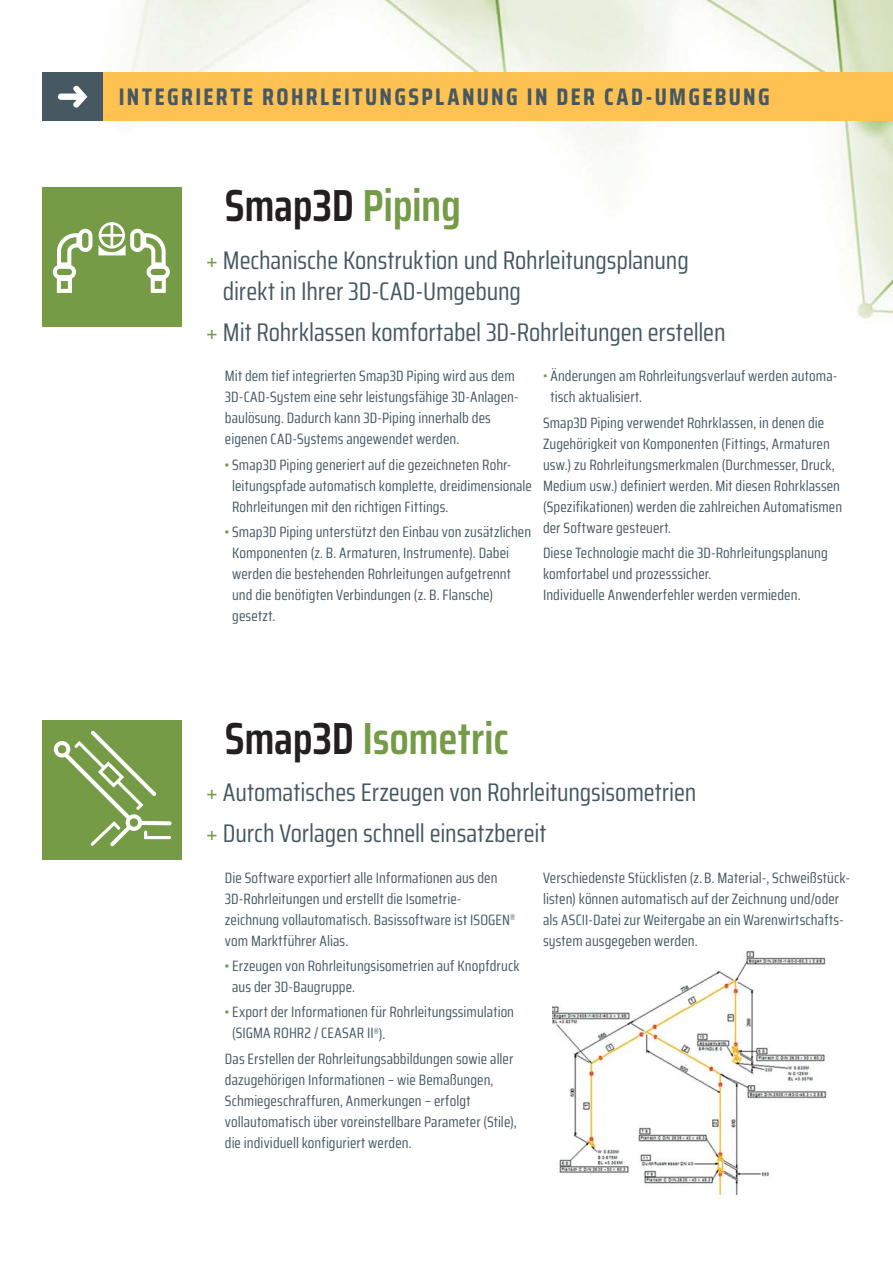
<style>
.page{position:relative;width:893px;height:1263px;background:#fff}
.page>*{position:absolute;margin:0;border:0;box-sizing:border-box;transform-origin:0 0}
.t1{font:600 45px "Saira Condensed";letter-spacing:-.01em;color:#759b47}
.t2{font:600 45px "Saira Condensed";letter-spacing:-.01em;color:#231f20}
.t3{font:25.5px/31.5px "Saira Condensed";letter-spacing:-.005em;color:#465862}
.t4{font:700 24px "Saira Condensed";letter-spacing:.095em;color:#465862}
.t5{font:15px/21px "Saira Condensed";letter-spacing:.005em;color:#465862}
.s1{color:#759b47}
.s2{font-weight:700;color:#759b47}
.s3{color:#231f20}
</style>
<div class="page">
<img style="left:42px;top:0;width:850px;height:721px">
<div style="left:42px;top:72px;width:850px;height:49px;background:#fec252"></div>
<div style="left:42px;top:72px;width:61px;height:49px;background:#465862"></div>
<svg style="left:58px;top:86px;width:29px;height:22px"></svg>
<img style="left:552px;top:950px;width:275px;height:244px">
<div style="left:42px;top:188px;width:140px;height:139px;background:#759b47"></div>
<svg style="left:53px;top:229px;width:39px;height:64px"></svg>
<svg style="left:98px;top:222px;width:72px;height:71px"></svg>
<div style="left:42px;top:721px;width:140px;height:139px;background:#759b47"></div>
<svg style="left:54px;top:731px;width:117px;height:115px"></svg>
<h3 class="t4" style="left:119px;top:78px;width:652px">INTEGRIERTE ROHRLEITUNGSPLANUNG IN DER CAD-UMGEBUNG</h3>
<h1 class="t2" style="left:225px;top:170px;width:238px">Smap3D <span class="s1">Piping</span></h1>
<h2 class="t3" style="left:223px;top:244px;width:467px;text-indent:-17px"><span class="s1">+</span> Mechanische Konstruktion und Rohrleitungsplanung direkt in Ihrer 3D-CAD-Umgebung</h2>
<h2 class="t3" style="left:206px;top:316px;width:521px"><span class="s1">+</span> Mit Rohrklassen komfortabel 3D-Rohrleitungen erstellen</h2>
<p class="t5" style="left:225px;top:366px;width:295px">Mit dem tief integrierten Smap3D Piping wird aus dem 3D-CAD-System eine sehr leistungsfähige 3D-Anlagen&shy;baulösung. Dadurch kann 3D-Piping innerhalb des eigenen CAD-Systems angewendet werden.</p>
<p class="t5" style="left:232px;top:454px;width:301px;text-indent:-7px"><span class="s2">•</span> Smap3D Piping generiert auf die gezeichneten Rohr&shy;leitungspfade automatisch komplette, dreidimensionale<br>Rohrleitungen mit den richtigen Fittings.</p>
<p class="t5" style="left:232px;top:521px;width:300px;text-indent:-7px"><span class="s2">•</span> Smap3D Piping unterstützt den Einbau von zusätzlichen Komponenten (z. B. Armaturen, Instrumente). Dabei werden die bestehenden Rohrleitungen aufgetrennt und die benötigten Verbindungen (z. B. Flansche) gesetzt.</p>
<p class="t5" style="left:550px;top:366px;width:288px;text-indent:-7px"><span class="s1">•</span> Änderungen am Rohrleitungsverlauf werden automa&shy;tisch aktualisiert.</p>
<p class="t5" style="left:543px;top:412px;width:300px">Smap3D Piping verwendet Rohrklassen, in denen die Zugehörigkeit von Komponenten (Fittings, Armaturen usw.) zu Rohrleitungsmerkmalen (Durchmesser, Druck, Medium usw.) definiert werden. Mit diesen Rohrklassen (Spezifikationen) werden die zahlreichen Automatismen der Software gesteuert.</p>
<p class="t5" style="left:543px;top:542px;width:286px">Diese Technologie macht die 3D-Rohrleitungsplanung komfortabel und prozesssicher.<br>Individuelle Anwenderfehler werden vermieden.</p>
<h1 class="t1" style="left:225px;top:703px;width:285px"><span class="s3">Smap3D</span> Isometric</h1>
<h2 class="t3" style="left:206px;top:772px;width:492px;line-height:40.5px"><span class="s1">+</span> Automatisches Erzeugen von Rohrleitungsisometrien <span class="s1">+</span> Durch Vorlagen schnell einsatzbereit</h2>
<p class="t5" style="left:225px;top:867px;width:291px">Die Software exportiert alle Informationen aus den 3D-Rohrleitungen und erstellt die Isometrie&shy;zeichnung vollautomatisch. Basissoftware ist ISOGEN<sup>® </sup>vom Marktführer Alias.</p>
<p class="t5" style="left:232px;top:956px;width:289px;text-indent:-7px"><span class="s2">•</span> Erzeugen von Rohrleitungsisometrien auf Knopfdruck aus der 3D-Baugruppe.</p>
<p class="t5" style="left:232px;top:1002px;width:283px;text-indent:-7px"><span class="s2">•</span> Export der Informationen für Rohrleitungssimulation (SIGMA ROHR2 / CEASAR II<sup>®</sup>).</p>
<p class="t5" style="left:225px;top:1048px;width:293px">Das Erstellen der Rohrleitungsabbildungen sowie aller dazugehörigen Informationen – wie Bemaßungen, Schmiegeschraffuren, Anmerkungen – erfolgt vollautomatisch über voreinstellbare Parameter (Stile), die individuell konfiguriert werden.</p>
<p class="t5" style="left:543px;top:867px;width:308px">Verschiedenste Stücklisten (z. B. Material-, Schweißstück&shy;listen) können automatisch auf der Zeichnung und/oder als ASCII-Datei zur Weitergabe an ein Warenwirtschafts&shy;system ausgegeben werden.</p>
</div>
